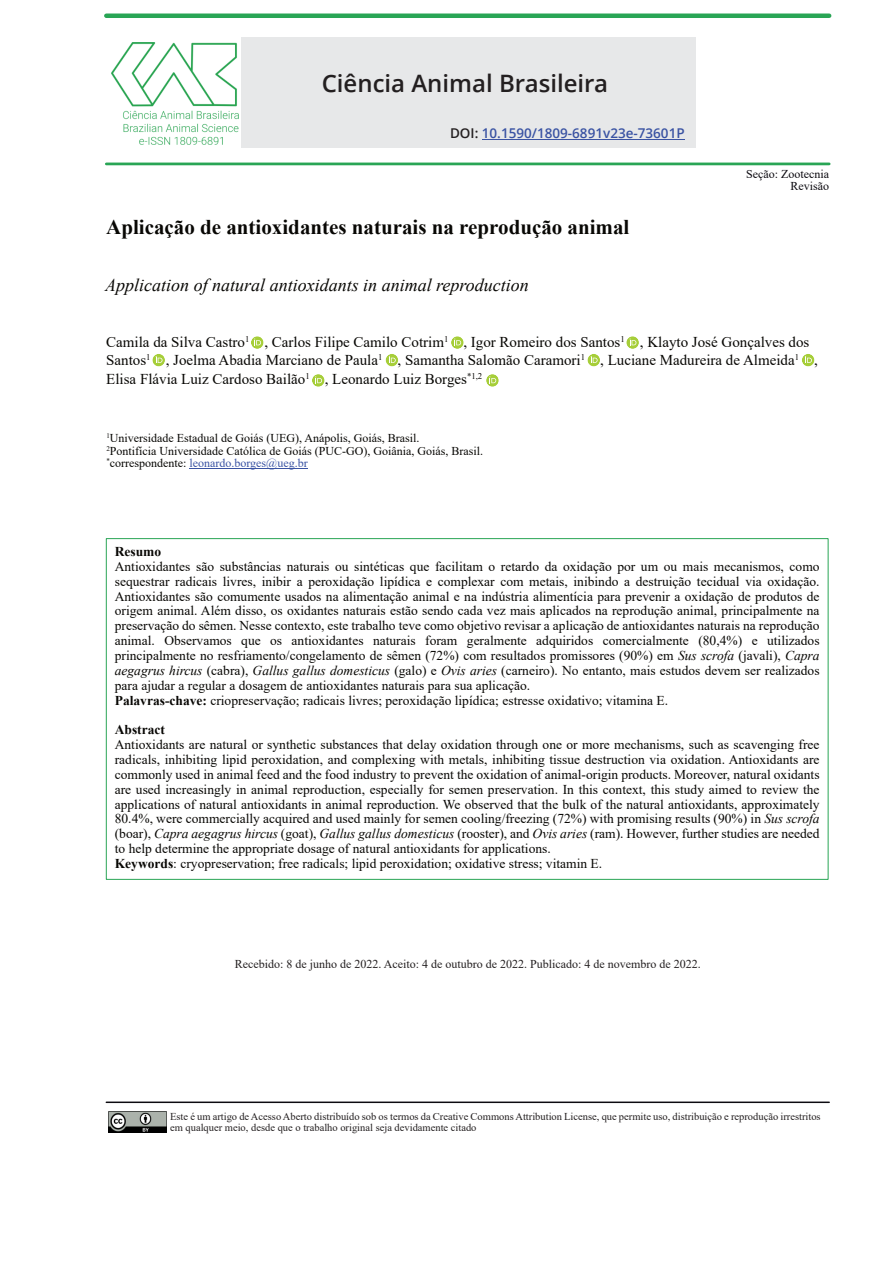
<style>
.page{position:relative;width:893px;height:1263px;background:#fff}
.page>*{position:absolute;margin:0;border:0;box-sizing:border-box;transform-origin:0 0}
.t1{font:600 24px "Open Sans";color:#231f20}
.t2{font:700 21px "Times New Roman";color:#080704}
.t3{font:italic 18px "Times New Roman";color:#080704}
.t4{font:15px/18.8px "Times New Roman";color:#080704}
.t5{font:13.5px/14.9px "Times New Roman";color:#080704}
.t6{font:600 13.5px "Open Sans";color:#3a53a3}
.t7{font:700 13.5px "Times New Roman";color:#080704}
.t8{font:12px/12.5px "Times New Roman";color:#080704}
.t9{font:12px "Times New Roman";color:#231f20}
.t10{font:12px/12px "Times New Roman";color:#0c0a10;text-align:right}
.t11{font:10.5px/10.5px "Times New Roman";color:#231f20}
.s1{color:#231f20}
.s2{color:#3a53a3}
.s3{font-style:italic}
.s4{font-weight:700}
</style>
<div class="page">
<div style="left:241px;top:37px;width:455px;height:111px;background:#e7e8e9"></div>
<hr style="left:106px;top:14px;width:723px;height:4px;background:#29a555">
<hr style="left:106px;top:163px;width:723px;height:2px;background:#29a555">
<hr style="left:482px;top:139px;width:203px;height:1px;background:#3a53a3">
<img style="left:112px;top:43px;width:126px;height:102px">
<img style="left:108px;top:1112px;width:58px;height:20px">
<hr style="left:106px;top:1101px;width:723px;height:2px;background:#0c0a10">
<hr style="left:190px;top:469px;width:118px;height:1px;background:#3a53a3">
<svg style="left:451px;top:336px;width:13px;height:13px"></svg>
<svg style="left:454px;top:338px;width:7px;height:7px"></svg>
<svg style="left:626px;top:336px;width:13px;height:13px"></svg>
<svg style="left:630px;top:338px;width:6px;height:7px"></svg>
<svg style="left:152px;top:354px;width:13px;height:12px"></svg>
<svg style="left:156px;top:356px;width:7px;height:7px"></svg>
<div style="left:386px;top:354px;width:12px;height:12px;background:#a6ce39;border-radius:50%"></div>
<svg style="left:389px;top:356px;width:7px;height:7px"></svg>
<svg style="left:587px;top:354px;width:13px;height:12px"></svg>
<svg style="left:591px;top:356px;width:7px;height:7px"></svg>
<div style="left:802px;top:354px;width:12px;height:12px;background:#a6ce39;border-radius:50%"></div>
<svg style="left:805px;top:356px;width:7px;height:7px"></svg>
<svg style="left:312px;top:374px;width:12px;height:13px"></svg>
<svg style="left:315px;top:376px;width:7px;height:7px"></svg>
<svg style="left:486px;top:374px;width:13px;height:13px"></svg>
<svg style="left:489px;top:376px;width:7px;height:7px"></svg>
<svg style="left:251px;top:336px;width:12px;height:13px"></svg>
<svg style="left:254px;top:338px;width:7px;height:7px"></svg>
<h1 class="t1" style="left:322px;top:73px;width:288px">Ciência Animal Brasileira</h1>
<p class="t6" style="left:450px;top:128px;width:236px"><span class="s1">DOI:</span> 10.1590/1809-6891v23e-73601P</p>
<h2 class="t2" style="left:106px;top:220px;width:525px">Aplicação de antioxidantes naturais na reprodução animal</h2>
<h3 class="t3" style="left:105px;top:278px;width:425px">Application of natural antioxidants in animal reproduction</h3>
<p class="t10" style="left:746px;top:170px;width:84px">Seção: Zootecnia<br>Revisão</p>
<p class="t4" style="left:106px;top:334px;width:713px">Camila da Silva Castro<sup>1</sup> , Carlos Filipe Camilo Cotrim<sup>1</sup> , Igor Romeiro dos Santos<sup>1</sup> , Klayto José Gonçalves dos<br>Santos<sup>1</sup> , Joelma Abadia Marciano de Paula<sup>1</sup> , Samantha Salomão Caramori<sup>1</sup> , Luciane Madureira de Almeida<sup>1</sup> ,<br>Elisa Flávia Luiz Cardoso Bailão<sup>1</sup> , Leonardo Luiz Borges<sup>*1,2</sup></p>
<p class="t8" style="left:106px;top:433px;width:378px"><sup>1</sup>Universidade Estadual de Goiás (UEG), Anápolis, Goiás, Brasil.<br><sup>2</sup>Pontifícia Universidade Católica de Goiás (PUC-GO), Goiânia, Goiás, Brasil. <sup>*</sup>correspondente: <span class="s2">leonardo.borges@ueg.br</span></p>
<p class="t7" style="left:115px;top:547px;width:48px">Resumo</p>
<p class="t5" style="left:115px;top:560px;width:706px">Antioxidantes são substâncias naturais ou sintéticas que facilitam o retardo da oxidação por um ou mais mecanismos, como sequestrar radicais livres, inibir a peroxidação lipídica e complexar com metais, inibindo a destruição tecidual via oxidação.<br>Antioxidantes são comumente usados na alimentação animal e na indústria alimentícia para prevenir a oxidação de produtos de origem animal. Além disso, os oxidantes naturais estão sendo cada vez mais aplicados na reprodução animal, principalmente na preservação do sêmen. Nesse contexto, este trabalho teve como objetivo revisar a aplicação de antioxidantes naturais na reprodução animal. Observamos que os antioxidantes naturais foram geralmente adquiridos comercialmente (80,4%) e utilizados principalmente no resfriamento/congelamento de sêmen (72%) com resultados promissores (90%) em <span class="s3">Sus scrofa</span> (javali), <span class="s3">Capra aegagrus hircus</span> (cabra), <span class="s3">Gallus gallus domesticus</span> (galo) e <span class="s3">Ovis aries</span> (carneiro). No entanto, mais estudos devem ser realizados para ajudar a regular a dosagem de antioxidantes naturais para sua aplicação.<br><span class="s4">Palavras-chave:</span> criopreservação; radicais livres; peroxidação lipídica; estresse oxidativo; vitamina E.</p>
<p class="t7" style="left:115px;top:725px;width:52px">Abstract</p>
<p class="t5" style="left:115px;top:738px;width:706px">Antioxidants are natural or synthetic substances that delay oxidation through one or more mechanisms, such as scavenging free radicals, inhibiting lipid peroxidation, and complexing with metals, inhibiting tissue destruction via oxidation. Antioxidants are commonly used in animal feed and the food industry to prevent the oxidation of animal-origin products. Moreover, natural oxidants are used increasingly in animal reproduction, especially for semen preservation. In this context, this study aimed to review the applications of natural antioxidants in animal reproduction. We observed that the bulk of the natural antioxidants, approximately 80.4%, were commercially acquired and used mainly for semen cooling/freezing (72%) with promising results (90%) in <span class="s3">Sus scrofa </span>(boar), <span class="s3">Capra aegagrus hircus</span> (goat), <span class="s3">Gallus gallus domesticus</span> (rooster), and <span class="s3">Ovis aries</span> (ram). However, further studies are needed to help determine the appropriate dosage of natural antioxidants for applications.<br><span class="s4">Keywords</span>: cryopreservation; free radicals; lipid peroxidation; oxidative stress; vitamin E.</p>
<p class="t9" style="left:235px;top:959px;width:467px">Recebido: 8 de junho de 2022. Aceito: 4 de outubro de 2022. Publicado: 4 de novembro de 2022.</p>
<p class="t11" style="left:170px;top:1112px;width:652px">Este é um artigo de Acesso Aberto distribuído sob os termos da Creative Commons Attribution License, que permite uso, distribuição e reprodução irrestritos em qualquer meio, desde que o trabalho original seja devidamente citado</p>
</div>
